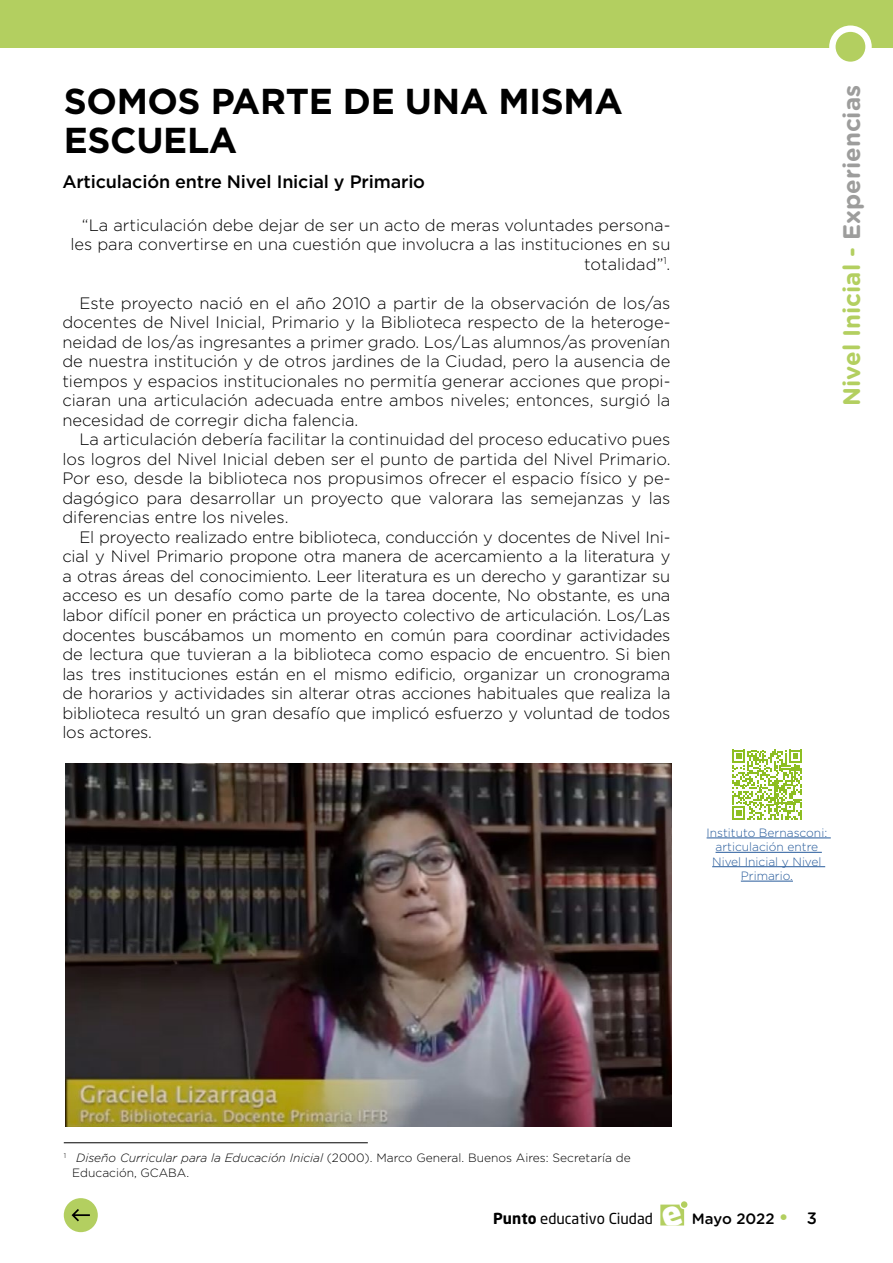
<style>
.page{position:relative;width:893px;height:1263px;background:#fff}
.page>*{position:absolute;margin:0;border:0;box-sizing:border-box;transform-origin:0 0}
.t1{font:700 36px/39px "Gotham";letter-spacing:-.01em;color:#000}
.t2{font:700 24px "Gotham Rounded";color:#b3cf60}
.t3{font:500 18px "Gotham";letter-spacing:-.01em;color:#000}
.t4{font:300 16.5px/19.5px "Gotham";color:#000;text-align:justify}
.t5{font:15px "Neo Sans";color:#000}
.t6{font:500 15px "Gotham Rounded";letter-spacing:-.005em;color:#000}
.t7{font:300 12px/15px "Gotham";color:#000}
.t8{font:300 12px/14.4px "Gotham";color:#275b9b;text-align:center}
.s1{color:#9d9d9c}
.s2{font-style:italic}
.s3{font-weight:700}
.s4{font-family:"Gotham";font-weight:700;font-size:19.5px;color:#b3cf60}
.s5{font-size:16.5px}
</style>
<div class="page">
<div style="left:0;top:0;width:893px;height:48px;background:#b3cf60"></div>
<div style="left:829px;top:26px;width:43px;height:42px;background:#fff;border-radius:50%"></div>
<div style="left:836px;top:32px;width:29px;height:30px;background:#b3cf60;border-radius:50%"></div>
<div style="left:681px;top:1201px;width:6px;height:7px;background:#b3cf60;border-radius:50%"></div>
<div style="left:64px;top:1198px;width:34px;height:34px;background:#b3cf60;border-radius:50%"></div>
<svg style="left:72px;top:1209px;width:18px;height:12px"></svg>
<svg style="left:732px;top:750px;width:70px;height:69px"></svg>
<hr style="left:707px;top:838px;width:124px;height:1px;background:#275b9b">
<hr style="left:715px;top:852px;width:107px;height:1px;background:#275b9b">
<hr style="left:712px;top:866px;width:113px;height:1px;background:#275b9b">
<hr style="left:741px;top:881px;width:52px;height:1px;background:#275b9b">
<hr style="left:64px;top:1142px;width:304px;height:1px;background:#000">
<img style="left:65px;top:763px;width:607px;height:364px">
<svg style="left:660px;top:1204px;width:24px;height:22px"></svg>
<h1 class="t1" style="left:64px;top:81px;width:561px">SOMOS PARTE DE UNA MISMA<br>ESCUELA</h1>
<p class="t3" style="left:62px;top:170px;width:364px">Articulación entre Nivel Inicial y Primario</p>
<p class="t4" style="left:70px;top:215px;width:601px;text-align:right">“La articulación debe dejar de ser un acto de meras voluntades persona&shy;les para convertirse en una cuestión que involucra a las instituciones en su totalidad”<sup>1</sup>.</p>
<p class="t4" style="left:62px;top:293px;width:610px;text-indent:17px">Este proyecto nació en el año 2010 a partir de la observación de los/as docentes de Nivel Inicial, Primario y la Biblioteca respecto de la heteroge&shy;neidad de los/as ingresantes a primer grado. Los/Las alumnos/as provenían de nuestra institución y de otros jardines de la Ciudad, pero la ausencia de tiempos y espacios institucionales no permitía generar acciones que propi&shy;ciaran una articulación adecuada entre ambos niveles; entonces, surgió la necesidad de corregir dicha falencia.</p>
<p class="t4" style="left:62px;top:429px;width:610px;text-indent:17px">La articulación debería facilitar la continuidad del proceso educativo pues los logros del Nivel Inicial deben ser el punto de partida del Nivel Primario.<br>Por eso, desde la biblioteca nos propusimos ofrecer el espacio físico y pe&shy;dagógico para desarrollar un proyecto que valorara las semejanzas y las diferencias entre los niveles.</p>
<p class="t4" style="left:62px;top:527px;width:610px;text-indent:17px">El proyecto realizado entre biblioteca, conducción y docentes de Nivel Ini&shy;cial y Nivel Primario propone otra manera de acercamiento a la literatura y a otras áreas del conocimiento. Leer literatura es un derecho y garantizar su acceso es un desafío como parte de la tarea docente, No obstante, es una labor difícil poner en práctica un proyecto colectivo de articulación. Los/Las docentes buscábamos un momento en común para coordinar actividades de lectura que tuvieran a la biblioteca como espacio de encuentro. Si bien las tres instituciones están en el mismo edificio, organizar un cronograma de horarios y actividades sin alterar otras acciones habituales que realiza la biblioteca resultó un gran desafío que implicó esfuerzo y voluntad de todos los actores.</p>
<h2 class="t2" style="left:834px;top:406px;width:322px;rotate:-90deg">Nivel Inicial - <span class="s1">Experiencias</span></h2>
<p class="t8" style="left:707px;top:825px;width:122px">Instituto Bernasconi: articulación entre<br>Nivel Inicial y Nivel<br>Primario.</p>
<p class="t7" style="left:72px;top:1150px;width:560px;text-indent:-9px"><sup>1</sup> <span class="s2">Diseño Curricular para la Educación Inicial</span> (2000). Marco General. Buenos Aires: Secretaría de<br>Educación, GCABA.</p>
<p class="t5" style="left:493px;top:1212px;width:161px"><span class="s3">Punto</span> educativo Ciudad</p>
<p class="t6" style="left:692px;top:1208px;width:126px">Mayo 2022 <span class="s4">•</span> <span class="s5">3</span></p>
</div>
